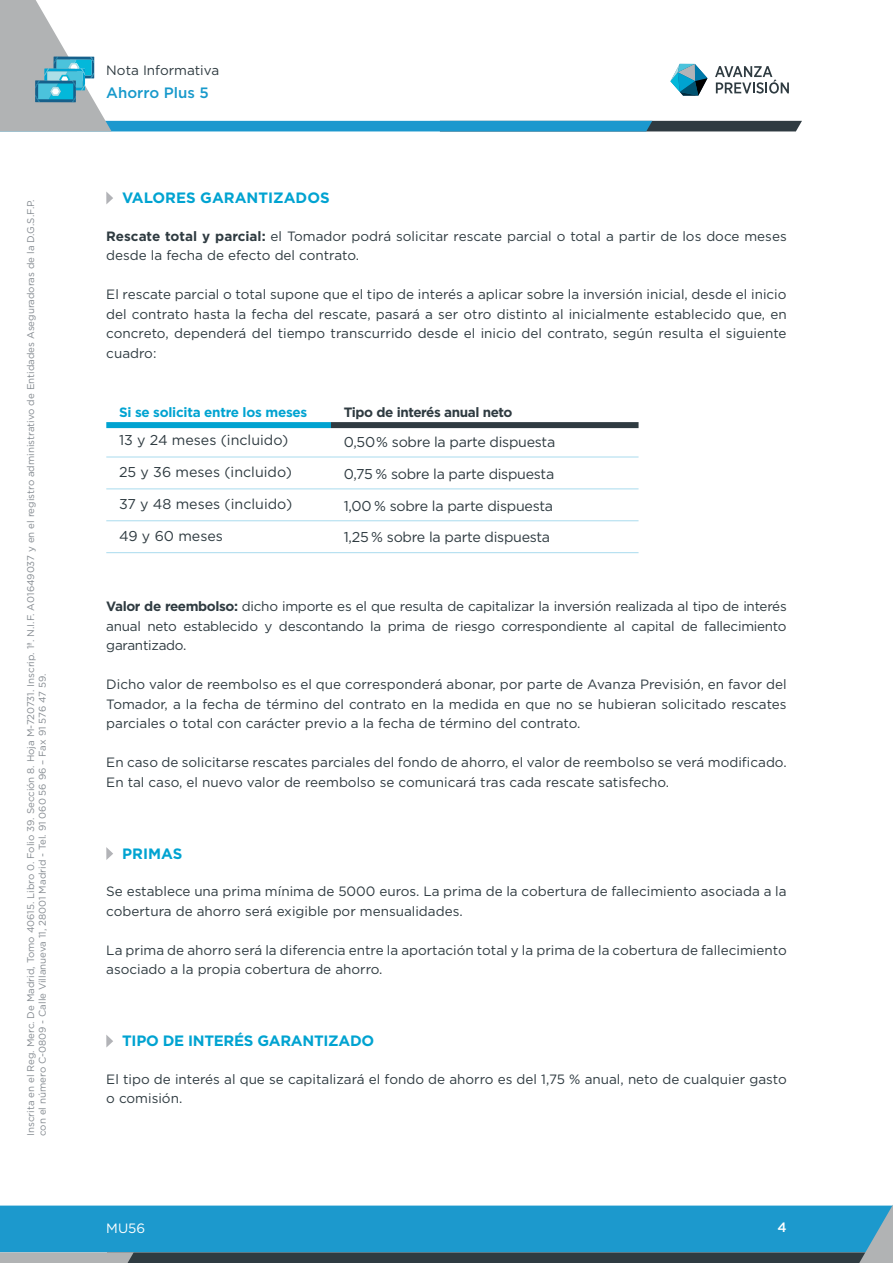
<style>
.page{position:relative;width:893px;height:1263px;background:#fff}
.page>*{position:absolute;margin:0;border:0;box-sizing:border-box;transform-origin:0 0}
.t1{font:700 15px "Gotham";letter-spacing:-.02em;color:#00a3d1}
.t2{font:700 15px "Gotham";color:#00a3d1}
.t3{font:500 15px "Gotham";color:#1799cb}
.t4{font:14.25px "Gotham";letter-spacing:-.02em;color:#2f3b41}
.t5{font:14.25px "Gotham";color:#2f3b41}
.t6{font:13.5px/19.5px "Gotham";color:#2f3b41}
.t7{font:700 13.5px "Gotham";letter-spacing:-.02em;color:#00a3d1}
.t8{font:700 13.5px "Gotham";letter-spacing:-.03em;color:#2f3b41}
.t9{font:13.5px "Gotham";color:#fff}
.t10{font:500 13.5px "Gotham";color:#fff}
.t11{font:9.75px/11.7px "Gotham";color:#848a90}
.s1{font-weight:700}
</style>
<div class="page">
<svg style="left:0;top:1205px;width:893px;height:58px"></svg>
<svg style="left:0;top:0;width:802px;height:131px"></svg>
<svg style="left:106px;top:191px;width:7px;height:13px"></svg>
<hr style="left:106px;top:457px;width:225px;height:1px;background:#a9dbee">
<hr style="left:331px;top:457px;width:308px;height:1px;background:#a9dbee">
<hr style="left:106px;top:489px;width:225px;height:1px;background:#a9dbee">
<hr style="left:331px;top:489px;width:308px;height:1px;background:#a9dbee">
<hr style="left:106px;top:520px;width:225px;height:1px;background:#a9dbee">
<hr style="left:331px;top:520px;width:308px;height:1px;background:#a9dbee">
<hr style="left:106px;top:552px;width:225px;height:1px;background:#a9dbee">
<hr style="left:331px;top:552px;width:308px;height:1px;background:#a9dbee">
<div style="left:106px;top:422px;width:225px;height:6px;background:#00a3d1"></div>
<div style="left:331px;top:422px;width:308px;height:6px;background:#2f3b41"></div>
<svg style="left:106px;top:847px;width:7px;height:13px"></svg>
<svg style="left:106px;top:1035px;width:7px;height:12px"></svg>
<p class="t11" style="left:25px;top:1136px;width:938px;rotate:-90deg">Inscrita en el Reg. Merc. De Madrid, Tomo 40615. Libro 0. Folio 39. Sección 8. Hoja M-720731. Inscrip. 1ª. N.I.F. A01649037 y en el registro administrativo de Entidades Aseguradoras de la D.G.S.F.P. con el número C-0809 - Calle Villanueva 11, 28001 Madrid - Tel. 91 060 56 96 – Fax 91 576 47 59.</p>
<p class="t6" style="left:106px;top:60px;width:114px">Nota Informativa</p>
<p class="t3" style="left:106px;top:83px;width:104px">Ahorro Plus 5</p>
<p class="t2" style="left:122px;top:188px;width:209px">VALORES GARANTIZADOS</p>
<p class="t6" style="left:106px;top:226px;width:682px"><span class="s1">Rescate total y parcial:</span> el Tomador podrá solicitar rescate parcial o total a partir de los doce meses desde la fecha de efecto del contrato.</p>
<p class="t6" style="left:106px;top:285px;width:682px;text-align:justify">El rescate parcial o total supone que el tipo de interés a aplicar sobre la inversión inicial, desde el inicio del contrato hasta la fecha del rescate, pasará a ser otro distinto al inicialmente establecido que, en concreto, dependerá del tiempo transcurrido desde el inicio del contrato, según resulta el siguiente cuadro:</p>
<p class="t7" style="left:119px;top:403px;width:190px">Si se solicita entre los meses</p>
<p class="t8" style="left:344px;top:403px;width:170px">Tipo de interés anual neto</p>
<p class="t5" style="left:119px;top:431px;width:171px">13 y 24 meses (incluido)</p>
<p class="t4" style="left:344px;top:433px;width:213px">0,50% sobre la parte dispuesta</p>
<p class="t5" style="left:119px;top:463px;width:174px">25 y 36 meses (incluido)</p>
<p class="t4" style="left:344px;top:464px;width:212px">0,75 % sobre la parte dispuesta</p>
<p class="t5" style="left:119px;top:495px;width:175px">37 y 48 meses (incluido)</p>
<p class="t4" style="left:344px;top:496px;width:211px">1,00 % sobre la parte dispuesta</p>
<p class="t5" style="left:119px;top:526px;width:105px">49 y 60 meses</p>
<p class="t4" style="left:344px;top:528px;width:208px">1,25 % sobre la parte dispuesta</p>
<p class="t6" style="left:106px;top:597px;width:682px;text-align:justify"><span class="s1">Valor de reembolso:</span> dicho importe es el que resulta de capitalizar la inversión realizada al tipo de interés anual neto establecido y descontando la prima de riesgo correspondiente al capital de fallecimiento garantizado.</p>
<p class="t6" style="left:106px;top:675px;width:682px;text-align:justify">Dicho valor de reembolso es el que corresponderá abonar, por parte de Avanza Previsión, en favor del Tomador, a la fecha de término del contrato en la medida en que no se hubieran solicitado rescates parciales o total con carácter previo a la fecha de término del contrato.</p>
<p class="t6" style="left:106px;top:753px;width:682px">En caso de solicitarse rescates parciales del fondo de ahorro, el valor de reembolso se verá modificado.<br>En tal caso, el nuevo valor de reembolso se comunicará tras cada rescate satisfecho.</p>
<p class="t1" style="left:122px;top:844px;width:62px">PRIMAS</p>
<p class="t6" style="left:106px;top:882px;width:682px">Se establece una prima mínima de 5000 euros. La prima de la cobertura de fallecimiento asociada a la cobertura de ahorro será exigible por mensualidades.</p>
<p class="t6" style="left:106px;top:940px;width:682px">La prima de ahorro será la diferencia entre la aportación total y la prima de la cobertura de fallecimiento asociado a la propia cobertura de ahorro.</p>
<p class="t1" style="left:122px;top:1031px;width:254px">TIPO DE INTERÉS GARANTIZADO</p>
<p class="t6" style="left:106px;top:1069px;width:682px">El tipo de interés al que se capitalizará el fondo de ahorro es del 1,75 % anual, neto de cualquier gasto o comisión.</p>
<p class="t9" style="left:106px;top:1219px;width:40px">MU56</p>
<p class="t10" style="left:777px;top:1218px;width:11px">4</p>
</div>
